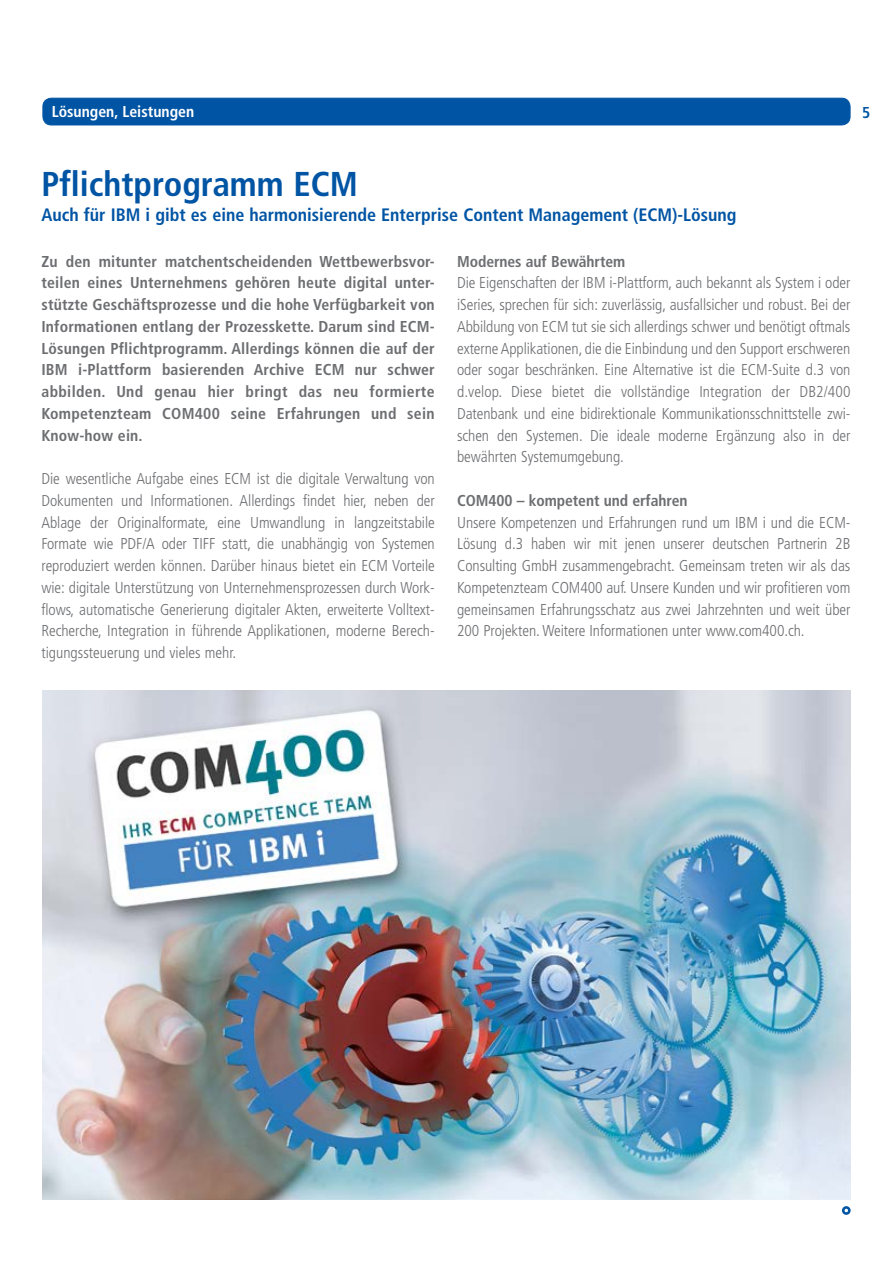
<style>
.page{position:relative;width:893px;height:1263px;background:#fff}
.page>*{position:absolute;margin:0;border:0;box-sizing:border-box;transform-origin:0 0}
.t1{font:700 condensed 34.5px "Frutiger LT";color:#0054a4}
.t2{font:700 condensed 18px "Frutiger LT";color:#0054a4}
.t3{font:300 condensed 15.75px/21.8px "Frutiger LT";letter-spacing:-.005em;color:#6d6e71;text-align:justify}
.t4{font:700 condensed 15.75px/21.8px "Frutiger LT";letter-spacing:.01em;color:#6d6e71;text-align:justify}
.t5{font:700 condensed 15.75px "Frutiger LT";color:#fff}
.t6{font:700 condensed 15.75px "Frutiger LT";color:#0054a4}
</style>
<div class="page">
<div style="left:43px;top:98px;width:807px;height:27px;background:#0054a4;border-radius:9px"></div>
<div style="left:43px;top:98px;width:807px;height:27px;border:1px solid #0054a4;border-radius:9px"></div>
<img style="left:43px;top:691px;width:807px;height:508px">
<svg style="left:842px;top:1206px;width:9px;height:9px"></svg>
<p class="t5" style="left:52px;top:102px;width:144px">Lösungen, Leistungen</p>
<p class="t6" style="left:862px;top:103px;width:10px">5</p>
<h1 class="t1" style="left:41px;top:164px;width:318px">Pflichtprogramm ECM</h1>
<p class="t2" style="left:41px;top:205px;width:696px">Auch für IBM i gibt es eine harmonisierende Enterprise Content Management (ECM)-Lösung</p>
<p class="t4" style="left:41px;top:250px;width:395px">Zu den mitunter matchentscheidenden Wettbewerbsvor&shy;teilen eines Unternehmens gehören heute digital unter&shy;stützte Geschäftsprozesse und die hohe Verfügbarkeit von Informationen entlang der Prozesskette. Darum sind ECM-Lösungen Pflichtprogramm. Allerdings können die auf der IBM i-Plattform basierenden Archive ECM nur schwer abbilden. Und genau hier bringt das neu formierte Kompetenzteam COM400 seine Erfahrungen und sein Know-how ein.</p>
<p class="t3" style="left:41px;top:468px;width:395px">Die wesentliche Aufgabe eines ECM ist die digitale Verwaltung von Dokumenten und Informationen. Allerdings findet hier, neben der Ablage der Originalformate, eine Umwandlung in langzeitstabile Formate wie PDF/A oder TIFF statt, die unabhängig von Systemen reproduziert werden können. Darüber hinaus bietet ein ECM Vorteile wie: digitale Unterstützung von Unternehmensprozessen durch Work&shy;flows, automatische Generierung digitaler Akten, erweiterte Volltext-Recherche, Integration in führende Applikationen, moderne Berech&shy;tigungssteuerung und vieles mehr.</p>
<p class="t4" style="left:457px;top:250px;width:170px">Modernes auf Bewährtem</p>
<p class="t3" style="left:457px;top:272px;width:395px">Die Eigenschaften der IBM i-Plattform, auch bekannt als System i oder iSeries, sprechen für sich: zuverlässig, ausfallsicher und robust. Bei der Abbildung von ECM tut sie sich allerdings schwer und benötigt oftmals externe Applikationen, die die Einbindung und den Support erschweren oder sogar beschränken. Eine Alternative ist die ECM-Suite d.3 von d.velop. Diese bietet die vollständige Integration der DB2/400<br>Datenbank und eine bidirektionale Kommunikationsschnittstelle zwi&shy;schen den Systemen. Die ideale moderne Ergänzung also in der bewährten Systemumgebung.</p>
<p class="t4" style="left:457px;top:490px;width:232px">COM400 – kompetent und erfahren</p>
<p class="t3" style="left:457px;top:511px;width:395px">Unsere Kompetenzen und Erfahrungen rund um IBM i und die ECM-Lösung d.3 haben wir mit jenen unserer deutschen Partnerin 2B Consulting GmbH zusammengebracht. Gemeinsam treten wir als das Kompetenzteam COM400 auf. Unsere Kunden und wir profitieren vom gemeinsamen Erfahrungsschatz aus zwei Jahrzehnten und weit über 200 Projekten. Weitere Informationen unter www.com400.ch.</p>
</div>
